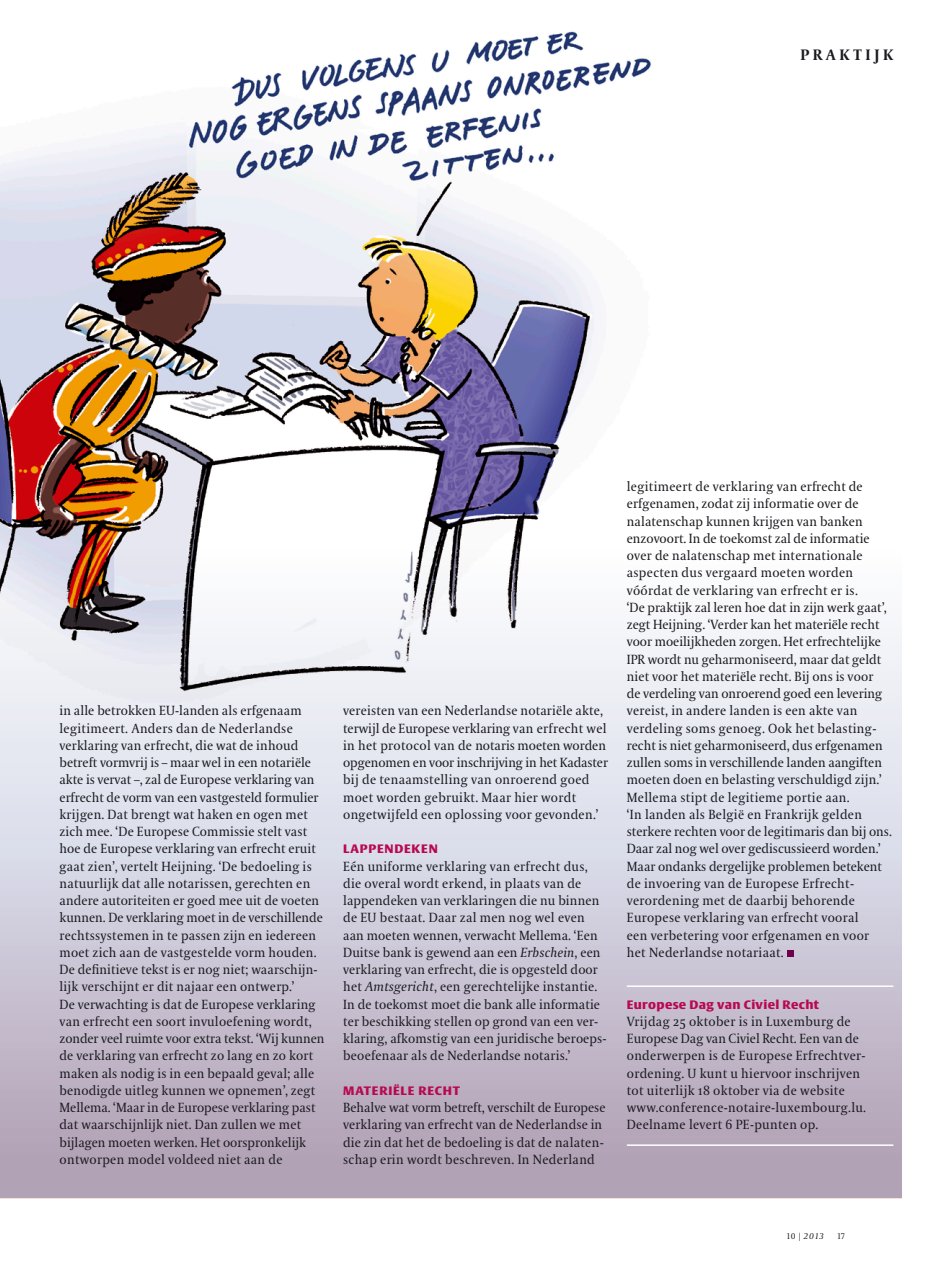
<style>
.page{position:relative;width:936px;height:1263px;background:#fff}
.page>*{position:absolute;margin:0;border:0;box-sizing:border-box;transform-origin:0 0}
.t1{font:700 15px "VPRO Coranto";color:#1a1a1f}
.t2{font:13.2px/17.2px "VPRO Coranto";letter-spacing:.01em;color:#1a1a1f}
.t3{font:700 12px "VPRO Vesta";letter-spacing:.07em;color:#b80852}
.t4{font:italic 8.25px "VPRO Coranto";color:#1a1a1f}
.t5{font:8.25px "VPRO Coranto Cn";color:#1a1a1f}
.s1{font-style:italic}
.s2{font-family:"VPRO Coranto Cn";font-style:normal}
</style>
<div class="page">
<div style="left:689px;top:629px;width:212px;height:86px;background:#f0f1f6"></div>
<div style="left:0;top:715px;width:901px;height:483px;background:linear-gradient(to bottom,#ebf1fa,#ae9db3)"></div>
<img style="left:0;top:31px;width:689px;height:697px">
<div style="left:787px;top:950px;width:6px;height:7px;background:#6f0047"></div>
<hr style="left:626px;top:985px;width:267px;height:2px;background:#fff">
<hr style="left:626px;top:1144px;width:267px;height:2px;background:#fff">
<p class="t1" style="left:800px;top:45px;width:51px">Pr akti</p>
<p class="t1" style="left:874px;top:45px;width:19px">j k</p>
<p class="t2" style="left:59px;top:702px;width:266px">in alle betrokken EU-landen als erfgenaam legitimeert. Anders dan de Nederlandse verklaring van erfrecht, die wat de inhoud betreft vormvrij is – maar wel in een notariële akte is vervat –, zal de Europese verklaring van erfrecht de vorm van een vastgesteld formulier krijgen. Dat brengt wat haken en ogen met zich mee. ‘De Europese Commissie stelt vast hoe de Europese verklaring van erfrecht eruit gaat zien’, vertelt Heijning. ‘De bedoeling is natuurlijk dat alle notarissen, gerechten en andere autoriteiten er goed mee uit de voeten kunnen. De verklaring moet in de verschillende rechtssystemen in te passen zijn en iedereen moet zich aan de vastgestelde vorm houden.<br>De definitieve tekst is er nog niet; waarschijn&shy;lijk verschijnt er dit najaar een ontwerp.’<br>De verwachting is dat de Europese verklaring van erfrecht een soort invuloefening wordt, zonder veel ruimte voor extra tekst. ‘Wij kunnen de verklaring van erfrecht zo lang en zo kort maken als nodig is in een bepaald geval; alle benodigde uitleg kunnen we opnemen’, zegt Mellema. ‘Maar in de Europese verklaring past dat waarschijnlijk niet. Dan zullen we met bijlagen moeten werken. Het oorspronkelijk ontworpen model voldeed niet aan de</p>
<p class="t2" style="left:343px;top:702px;width:266px">vereisten van een Nederlandse notariële akte, terwijl de Europese verklaring van erfrecht wel in het protocol van de notaris moeten worden opgenomen en voor inschrijving in het Kadaster bij de tenaamstelling van onroerend goed moet worden gebruikt. Maar hier wordt ongetwijfeld een oplossing voor gevonden.’</p>
<p class="t3" style="left:343px;top:844px;width:96px">Lappendeken</p>
<p class="t2" style="left:343px;top:857px;width:265px">Eén uniforme verklaring van erfrecht dus, die overal wordt erkend, in plaats van de lappendeken van verklaringen die nu binnen de EU bestaat. Daar zal men nog wel even aan moeten wennen, verwacht Mellema. ‘Een Duitse bank is gewend aan een <span class="s1">Erbschein</span>, een verklaring van erfrecht, die is opgesteld door het <span class="s1">Amtsgericht</span>, een gerechtelijke instantie.<br>In de toekomst moet die bank alle informatie ter beschikking stellen op grond van een ver&shy;klaring, afkomstig van een juridische beroeps&shy;beoefenaar als de Nederlandse notaris.’</p>
<p class="t3" style="left:343px;top:1085px;width:118px">Materiële recht</p>
<p class="t2" style="left:343px;top:1099px;width:264px">Behalve wat vorm betreft, verschilt de Europese verklaring van erfrecht van de Nederlandse in die zin dat het de bedoeling is dat de nalaten&shy;schap erin wordt beschreven. In Nederland</p>
<p class="t2" style="left:626px;top:478px;width:266px">legitimeert de verklaring van erfrecht de erfgenamen, zodat zij informatie over de nalatenschap kunnen krijgen van banken enzovoort. In de toekomst zal de informatie over de nalatenschap met internationale aspecten dus vergaard moeten worden vóórdat de verklaring van erfrecht er is.<br>‘De praktijk zal leren hoe dat in zijn werk gaat’, zegt Heijning. ‘Verder kan het materiële recht voor moeilijkheden zorgen. Het erfrechtelijke IPR wordt nu geharmoniseerd, maar dat geldt niet voor het materiële recht. Bij ons is voor<br>de verdeling van onroerend goed een levering vereist, in andere landen is een akte van verdeling soms genoeg. Ook het belasting&shy;recht is niet geharmoniseerd, dus erfgenamen zullen soms in verschillende landen aangiften moeten doen en belasting verschuldigd zijn.’ Mellema stipt de legitieme portie aan.<br>‘In landen als België en Frankrijk gelden sterkere rechten voor de legitimaris dan bij ons.<br>Daar zal nog wel over gediscussieerd worden.’ Maar ondanks dergelijke problemen betekent de invoering van de Europese Erfrecht&shy;verordening met de daarbij behorende Europese verklaring van erfrecht vooral<br>een verbetering voor erfgenamen en voor<br>het Nederlandse notariaat.</p>
<p class="t3" style="left:626px;top:999px;width:194px">Europese Dag van Civiel Recht</p>
<p class="t2" style="left:626px;top:1013px;width:241px">Vrijdag 25 oktober is in Luxemburg de Europese Dag van Civiel Recht. Een van de onderwerpen is de Europese Erfrechtver&shy;ordening. U kunt u hiervoor inschrijven tot uiterlijk 18 oktober via de website www.conference-notaire-luxembourg.lu.<br>Deelname levert 6 PE-punten op.</p>
<p class="t4" style="left:787px;top:1231px;width:38px"><span class="s2">10 |</span> 2013</p>
<p class="t5" style="left:837px;top:1231px;width:9px">17</p>
</div>
